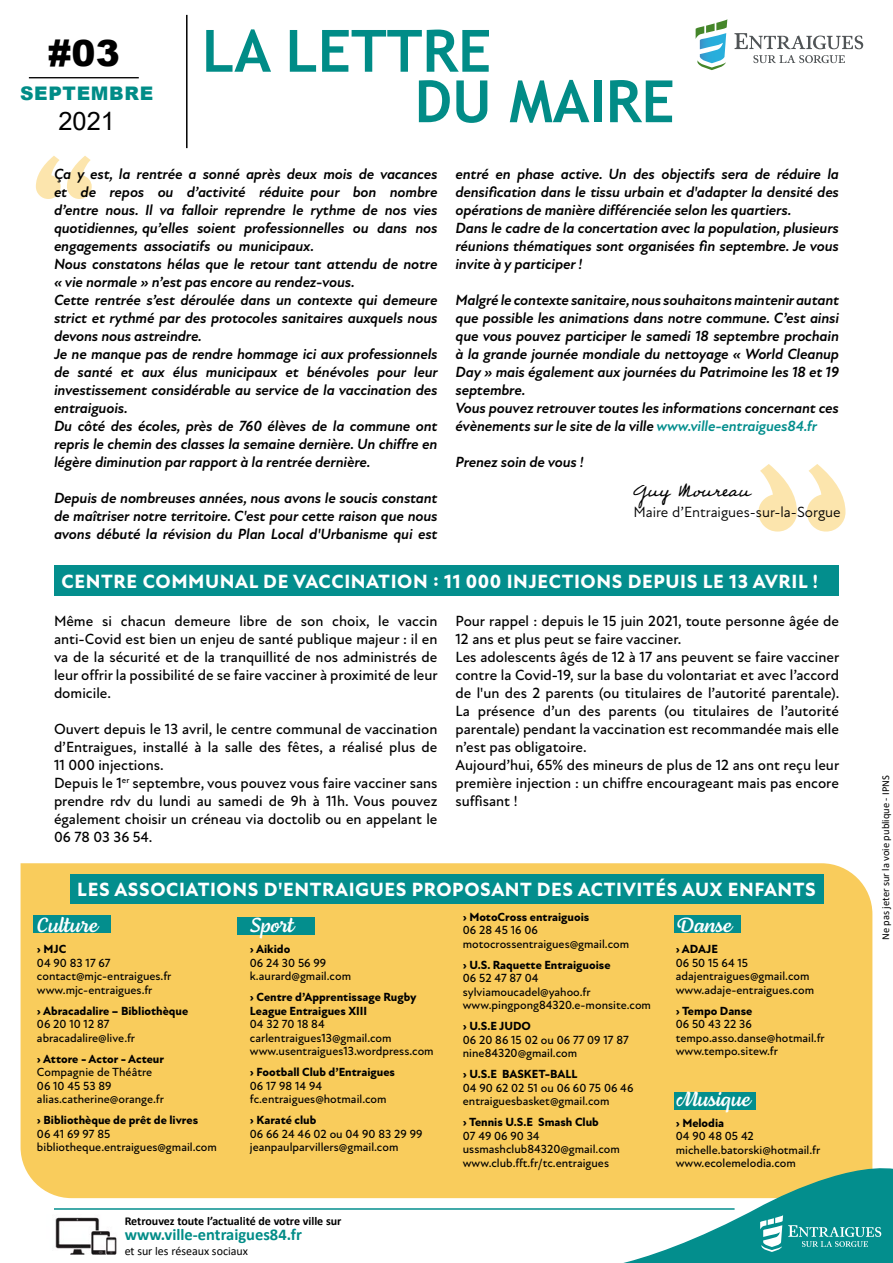
<style>
.page{position:relative;width:893px;height:1263px;background:#fff}
.page>*{position:absolute;margin:0;border:0;box-sizing:border-box;transform-origin:0 0}
.t1{font:700 58.35px "Trebuchet MS";color:#008c87}
.t2{font:700 58.35px "Trebuchet MS";color:#028c87}
.t3{font:900 36.15px "Arial";color:#000}
.t4{font:25.35px "Arial";color:#000}
.t5{font:22.5px "Professor";color:#000}
.t6{font:21px "Lemongrass Script";color:#fff}
.t7{font:800 19.5px "Atten New";letter-spacing:.03em;color:#fff}
.t8{font:900 18.75px "Arial";letter-spacing:.035em;color:#008c87}
.t9{font:700 16.5px "Calibri";color:#028c87}
.t10{font:italic 700 15px/18px "Atten New";letter-spacing:-.01em;color:#000}
.t11{font:500 15px/18px "Atten New";color:#000}
.t12{font:15px "Atten New";color:#000}
.t13{font:500 12px/13.5px "Atten New";color:#000}
.t14{font:800 12px/13.5px "Atten New";color:#000}
.t15{font:700 12px "Calibri";color:#000}
.t16{font:12px "Calibri";color:#000}
.t17{font:10.5px "Calibri";color:#000}
.s1{color:#038e8d}
</style>
<div class="page">
<svg style="left:36px;top:156px;width:56px;height:43px"></svg>
<svg style="left:758px;top:464px;width:87px;height:67px"></svg>
<hr style="left:29px;top:77px;width:110px;height:1px;background:#000">
<hr style="left:186px;top:15px;width:2px;height:133px;background:#000">
<img style="left:55px;top:1217px;width:62px;height:37px">
<svg style="left:734px;top:33px;width:129px;height:16px"></svg>
<svg style="left:753px;top:55px;width:92px;height:8px"></svg>
<svg style="left:696px;top:19px;width:31px;height:51px"></svg>
<hr style="left:54px;top:1208px;width:681px;height:2px;background:#038e8d">
<div style="left:54px;top:565px;width:785px;height:30px;background:#038e8d"></div>
<div style="left:21px;top:863px;width:851px;height:335px;background:#f9cc5c"></div>
<div style="left:33px;top:915px;width:78px;height:18px;background:#038e8d"></div>
<div style="left:237px;top:917px;width:78px;height:18px;background:#038e8d"></div>
<div style="left:675px;top:915px;width:66px;height:18px;background:#038e8d"></div>
<div style="left:71px;top:874px;width:753px;height:30px;background:#038e8d"></div>
<svg style="left:117px;top:1162px;width:776px;height:101px"></svg>
<div style="left:675px;top:1092px;width:81px;height:18px;background:#038e8d"></div>
<div style="left:42px;top:1256px;width:532px;height:7px;background:#fff"></div>
<h2 class="t3" style="left:48px;top:27px;width:73px">#03</h2>
<p class="t8" style="left:20px;top:80px;width:135px">SEPTEMBRE</p>
<h3 class="t4" style="left:58px;top:104px;width:58px">2021</h3>
<h1 class="t1" style="left:202px;top:15px;width:291px">LA LETTRE</h1>
<h1 class="t2" style="left:415px;top:65px;width:262px">DU MAIRE</h1>
<p class="t10" style="left:54px;top:165px;width:385px">Ça y est, la rentrée a sonné après deux mois de vacances et de repos ou d’activité réduite pour bon nombre d’entre nous. Il va falloir reprendre le rythme de nos vies quotidiennes, qu’elles soient professionnelles ou dans nos engagements associatifs ou municipaux.<br>Nous constatons hélas que le retour tant attendu de notre « vie normale » n’est pas encore au rendez-vous.<br>Cette rentrée s’est déroulée dans un contexte qui demeure strict et rythmé par des protocoles sanitaires auxquels nous devons nous astreindre.<br>Je ne manque pas de rendre hommage ici aux professionnels de santé et aux élus municipaux et bénévoles pour leur investissement considérable au service de la vaccination des entraiguois.<br>Du côté des écoles, près de 760 élèves de la commune ont repris le chemin des classes la semaine dernière. Un chiffre en légère diminution par rapport à la rentrée dernière.</p>
<p class="t10" style="left:54px;top:489px;width:385px;text-align:justify">Depuis de nombreuses années, nous avons le soucis constant de maîtriser notre territoire. C'est pour cette raison que nous avons débuté la révision du Plan Local d'Urbanisme qui est</p>
<p class="t10" style="left:455px;top:165px;width:385px">entré en phase active. Un des objectifs sera de réduire la densification dans le tissu urbain et d'adapter la densité des opérations de manière différenciée selon les quartiers.<br>Dans le cadre de la concertation avec la population, plusieurs réunions thématiques sont organisées fin septembre. Je vous invite à y participer !</p>
<p class="t10" style="left:455px;top:291px;width:385px">Malgré le contexte sanitaire, nous souhaitons maintenir autant que possible les animations dans notre commune. C’est ainsi que vous pouvez participer le samedi 18 septembre prochain à la grande journée mondiale du nettoyage « World Cleanup Day » mais également aux journées du Patrimoine les 18 et 19 septembre.<br>Vous pouvez retrouver toutes les informations concernant ces évènements sur le site de la ville <span class="s1">www.ville-entraigues84.fr</span></p>
<p class="t10" style="left:455px;top:453px;width:130px">Prenez soin de vous !</p>
<h3 class="t5" style="left:633px;top:475px;width:118px">Guy Moureau</h3>
<p class="t12" style="left:633px;top:503px;width:209px">Maire d’Entraigues-sur-la-Sorgue</p>
<h3 class="t7" style="left:62px;top:570px;width:758px">CENTRE COMMUNAL DE VACCINATION : 11 000 INJECTIONS DEPUIS LE 13 AVRIL !</h3>
<p class="t11" style="left:54px;top:612px;width:385px;text-align:justify">Même si chacun demeure libre de son choix, le vaccin anti-Covid est bien un enjeu de santé publique majeur : il en va de la sécurité et de la tranquillité de nos administrés de leur offrir la possibilité de se faire vacciner à proximité de leur domicile.</p>
<p class="t11" style="left:54px;top:720px;width:385px">Ouvert depuis le 13 avril, le centre communal de vaccination d’Entraigues, installé à la salle des fêtes, a réalisé plus de 11 000 injections.<br>Depuis le 1<sup>er</sup> septembre, vous pouvez vous faire vacciner sans prendre rdv du lundi au samedi de 9h à 11h. Vous pouvez également choisir un créneau via doctolib ou en appelant le 06 78 03 36 54.</p>
<p class="t11" style="left:455px;top:612px;width:385px">Pour rappel : depuis le 15 juin 2021, toute personne âgée de 12 ans et plus peut se faire vacciner.<br>Les adolescents âgés de 12 à 17 ans peuvent se faire vacciner contre la Covid-19, sur la base du volontariat et avec l’accord de l'un des 2 parents (ou titulaires de l’autorité parentale).<br>La présence d’un des parents (ou titulaires de l’autorité parentale) pendant la vaccination est recommandée mais elle n’est pas obligatoire.<br>Aujourd’hui, 65% des mineurs de plus de 12 ans ont reçu leur première injection : un chiffre encourageant mais pas encore suffisant !</p>
<h3 class="t7" style="left:77px;top:878px;width:740px">LES ASSOCIATIONS D'ENTRAIGUES PROPOSANT DES ACTIVITÉS AUX ENFANTS</h3>
<h3 class="t6" style="left:37px;top:912px;width:62px">Culture</h3>
<p class="t14" style="left:37px;top:943px;width:31px">› MJC</p>
<p class="t13" style="left:37px;top:956px;width:136px">04 90 83 17 67 contact@mjc-entraigues.fr www.mjc-entraigues.fr</p>
<p class="t14" style="left:37px;top:1004px;width:153px">› Abracadalire – Bibliothèque</p>
<p class="t13" style="left:37px;top:1017px;width:100px">06 20 10 12 87 abracadalire@live.fr</p>
<p class="t14" style="left:37px;top:1052px;width:129px">› Attore - Actor - Acteur</p>
<p class="t13" style="left:37px;top:1065px;width:129px">Compagnie de Théâtre<br>06 10 45 53 89 alias.catherine@orange.fr</p>
<p class="t14" style="left:37px;top:1114px;width:163px">› Bibliothèque de prêt de livres</p>
<p class="t13" style="left:37px;top:1127px;width:182px">06 41 69 97 85 bibliotheque.entraigues@gmail.com</p>
<p class="t14" style="left:463px;top:910px;width:128px">› MotoCross entraiguois</p>
<p class="t13" style="left:463px;top:924px;width:168px">06 28 45 16 06 motocrossentraigues@gmail.com</p>
<p class="t14" style="left:463px;top:958px;width:149px">› U.S. Raquette Entraiguoise</p>
<p class="t13" style="left:463px;top:972px;width:190px">06 52 47 87 04 sylviamoucadel@yahoo.fr www.pingpong84320.e-monsite.com</p>
<p class="t14" style="left:463px;top:1020px;width:70px">› U.S.E JUDO</p>
<p class="t13" style="left:463px;top:1033px;width:168px">06 20 86 15 02 ou 06 77 09 17 87 nine84320@gmail.com</p>
<p class="t14" style="left:463px;top:1068px;width:116px">› U.S.E BASKET-BALL</p>
<p class="t13" style="left:463px;top:1081px;width:172px">04 90 62 02 51 ou 06 60 75 06 46 entraiguesbasket@gmail.com</p>
<p class="t14" style="left:463px;top:1116px;width:138px">› Tennis U.S.E Smash Club</p>
<p class="t13" style="left:463px;top:1129px;width:159px">07 49 06 90 34 ussmashclub84320@gmail.com www.club.fft.fr/tc.entraigues</p>
<h3 class="t6" style="left:250px;top:912px;width:46px">Sport</h3>
<p class="t14" style="left:250px;top:943px;width:42px">› Aikido</p>
<p class="t13" style="left:250px;top:956px;width:103px">06 24 30 56 99 k.aurard@gmail.com</p>
<p class="t14" style="left:250px;top:991px;width:168px">› Centre d’Apprentissage Rugby<br>League Entraigues XIII</p>
<p class="t13" style="left:250px;top:1017px;width:185px">04 32 70 18 84 carlentraigues13@gmail.com www.usentraigues13.wordpress.com</p>
<p class="t14" style="left:250px;top:1066px;width:147px">› Football Club d’Entraigues</p>
<p class="t13" style="left:250px;top:1079px;width:138px">06 17 98 14 94 fc.entraigues@hotmail.com</p>
<p class="t14" style="left:250px;top:1114px;width:68px">› Karaté club</p>
<p class="t13" style="left:250px;top:1127px;width:174px">06 66 24 46 02 ou 04 90 83 29 99 jeanpaulparvillers@gmail.com</p>
<h3 class="t6" style="left:676px;top:912px;width:57px">Danse</h3>
<p class="t14" style="left:676px;top:943px;width:44px">› ADAJE</p>
<p class="t13" style="left:676px;top:956px;width:140px">06 50 15 64 15 adajentraigues@gmail.com www.adaje-entraigues.com</p>
<p class="t14" style="left:676px;top:1004px;width:78px">› Tempo Danse</p>
<p class="t13" style="left:676px;top:1017px;width:151px">06 50 43 22 36 tempo.asso.danse@hotmail.fr www.tempo.sitew.fr</p>
<h3 class="t6" style="left:676px;top:1086px;width:76px">Musique</h3>
<p class="t14" style="left:676px;top:1116px;width:50px">› Melodia</p>
<p class="t13" style="left:676px;top:1129px;width:146px">04 90 48 05 42 michelle.batorski@hotmail.fr www.ecolemelodia.com</p>
<p class="t15" style="left:125px;top:1213px;width:218px">Retrouvez toute l’actualité de votre ville sur</p>
<p class="t9" style="left:125px;top:1223px;width:179px">www.ville-entraigues84.fr</p>
<p class="t16" style="left:125px;top:1243px;width:125px">et sur les réseaux sociaux</p>
<p class="t17" style="left:878px;top:940px;width:166px;rotate:-90deg">Ne pas jeter sur la voie publique - IPNS</p>
</div>
